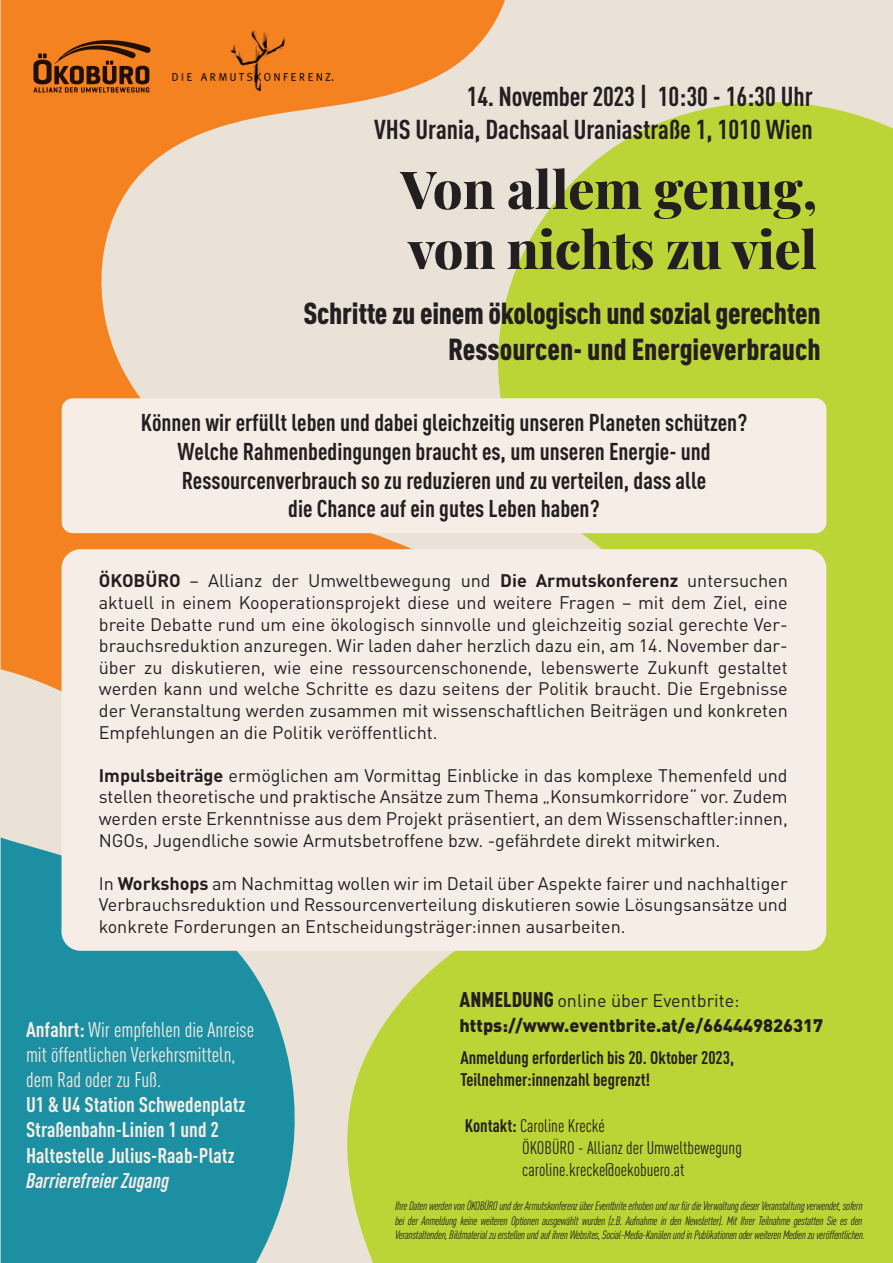
<style>
.page{position:relative;width:893px;height:1263px;background:#fff}
.page>*{position:absolute;margin:0;border:0;box-sizing:border-box;transform-origin:0 0}
.t1{font:800 52.5px/60px "Playfair Display";letter-spacing:-.01em;color:#231f20}
.t2{font:900 condensed 30px/36px "DIN Pro";letter-spacing:-.01em;color:#231f20;text-align:right}
.t3{font:700 condensed 27px/33px "DIN Pro";color:#231f20;text-align:right}
.t4{font:700 condensed 24px/28.8px "DIN Pro";color:#231f20;text-align:center}
.t5{font:condensed 21px/25.2px "DIN Pro";color:#f6ede6}
.t6{font:700 condensed 21px/25.2px "DIN Pro";color:#f6ede6}
.t7{font:italic 700 condensed 21px "DIN Pro";color:#f6ede6}
.t8{font:18px/21.6px "DIN Pro";color:#231f20;text-align:justify}
.t9{font:condensed 18px/21.6px "DIN Pro";color:#231f20}
.t10{font:900 18px/25.2px "DIN Pro";color:#231f20}
.t11{font:700 condensed 18px/21.6px "DIN Pro";color:#231f20}
.t12{font:italic condensed 12px/14.4px "DIN Pro";letter-spacing:-.025em;color:#231f20}
.s1{font-weight:700}
.s2{font-stretch:condensed;font-size:21px}
.s3{font-weight:400}
</style>
<div class="page">
<div style="left:1px;top:0;width:892px;height:1263px;background:#eae1d7"></div>
<div style="left:347px;top:102px;width:546px;height:1161px;background:#bcd536"></div>
<svg style="left:1px;top:0;width:549px;height:691px"></svg>
<div style="left:1px;top:837px;width:294px;height:426px;background:#1c90a2"></div>
<svg style="left:33px;top:40px;width:118px;height:53px;background:#a45615"></svg>
<img style="left:165px;top:20px;width:177px;height:76px">
<div style="left:62px;top:398px;width:764px;height:135px;background:#f6ede6;border-radius:11px"></div>
<div style="left:61px;top:549px;width:765px;height:402px;background:#f6ede6;border-radius:19px"></div>
<h3 class="t3" style="left:374px;top:81px;width:440px">14. November 2023 | 10:30 - 16:30 Uhr<br>VHS Urania, Dachsaal Uraniastraße 1, 1010 Wien</h3>
<h1 class="t1" style="left:401px;top:163px;width:418px">Von allem genug, von nichts zu viel</h1>
<h2 class="t2" style="left:304px;top:296px;width:519px">Schritte zu einem ökologisch und sozial gerechten<br>Ressourcen- und Energieverbrauch</h2>
<p class="t4" style="left:141px;top:409px;width:608px">Können wir erfüllt leben und dabei gleichzeitig unseren Planeten schützen?<br>Welche Rahmenbedingungen braucht es, um unseren Energie- und Ressourcenverbrauch so zu reduzieren und zu verteilen, dass alle<br>die Chance auf ein gutes Leben haben?</p>
<p class="t8" style="left:99px;top:571px;width:690px"><span class="s1">ÖKOBÜRO</span> – Allianz der Umweltbewegung und <span class="s1">Die Armutskonferenz</span> untersuchen aktuell in einem Kooperationsprojekt diese und weitere Fragen – mit dem Ziel, eine breite Debatte rund um eine ökologisch sinnvolle und gleichzeitig sozial gerechte Ver&shy;brauchsreduktion anzuregen. Wir laden daher herzlich dazu ein, am 14. November dar&shy;über zu diskutieren, wie eine ressourcenschonende, lebenswerte Zukunft gestaltet werden kann und welche Schritte es dazu seitens der Politik braucht. Die Ergebnisse der Veranstaltung werden zusammen mit wissenschaftlichen Beiträgen und konkreten Empfehlungen an die Politik veröffentlicht.</p>
<p class="t8" style="left:99px;top:766px;width:690px"><span class="s1">Impulsbeiträge</span> ermöglichen am Vormittag Einblicke in das komplexe Themenfeld und stellen theoretische und praktische Ansätze zum Thema „Konsumkorridore“ vor. Zudem werden erste Erkenntnisse aus dem Projekt präsentiert, an dem Wissenschaftler:innen, NGOs, Jugendliche sowie Armutsbetroffene bzw. -gefährdete direkt mitwirken.</p>
<p class="t8" style="left:99px;top:874px;width:690px">In <span class="s1">Workshops</span> am Nachmittag wollen wir im Detail über Aspekte fairer und nachhaltiger Verbrauchsreduktion und Ressourcenverteilung diskutieren sowie Lösungsansätze und konkrete Forderungen an Entscheidungsträger:innen ausarbeiten.</p>
<p class="t5" style="left:26px;top:1017px;width:229px"><span class="s1">Anfahrt:</span> Wir empfehlen die Anreise mit öffentlichen Verkehrsmitteln, dem Rad oder zu Fuß.</p>
<p class="t6" style="left:26px;top:1093px;width:221px">U1 &amp; U4 Station Schwedenplatz<br>Straßenbahn-Linien 1 und 2<br>Haltestelle Julius-Raab-Platz</p>
<p class="t7" style="left:26px;top:1169px;width:145px">Barrierefreier Zugang</p>
<p class="t10" style="left:460px;top:989px;width:365px"><span class="s2">ANMELDUNG</span> <span class="s3">online über Eventbrite: </span>https://www.eventbrite.at/e/664449826317</p>
<p class="t11" style="left:460px;top:1048px;width:275px">Anmeldung erforderlich bis 20. Oktober 2023,<br>Teilnehmer:innenzahl begrenzt!</p>
<p class="t9" style="left:522px;top:1116px;width:221px;text-indent:-57px"><span class="s1">Kontakt:</span> Caroline Krecké<br>ÖKOBÜRO - Allianz der Umweltbewegung caroline.krecke@oekobuero.at</p>
<p class="t12" style="left:395px;top:1199px;width:471px">Ihre Daten werden von ÖKOBÜRO und der Armutskonferenz über Eventbrite erhoben und nur für die Verwaltung dieser Veranstaltung verwendet, sofern bei der Anmeldung keine weiteren Optionen ausgewählt wurden (z.B. Aufnahme in den Newsletter). Mit Ihrer Teilnahme gestatten Sie es den<br>Veranstaltenden, Bildmaterial zu erstellen und auf ihren Websites, Social-Media-Kanälen und in Publikationen oder weiteren Medien zu veröffentlichen.</p>
</div>
